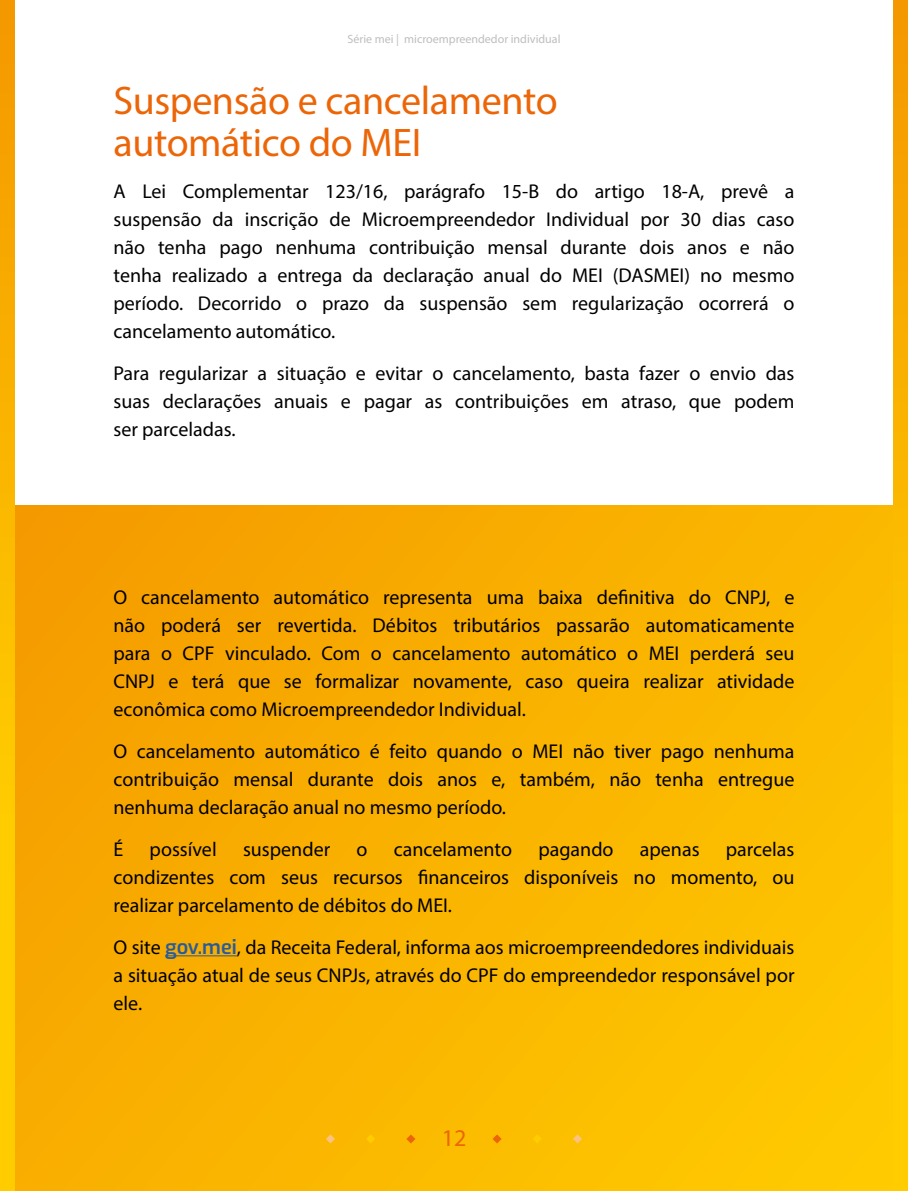
<style>
.page{position:relative;width:908px;height:1191px;background:#fff}
.page>*{position:absolute;margin:0;border:0;box-sizing:border-box;transform-origin:0 0}
.TITULO_CAPITULOS{font:40px/42px "Myriad Pro";letter-spacing:-.01em;color:#ec6608}
.t1{font:24px "Myriad Pro";color:#ec6608}
.t2{font:20px/28px "Myriad Pro";color:#000;text-align:justify}
.t3{font:12px "Myriad Pro";color:#bebebe}
.s1{font-family:"Exo";font-weight:600;color:#275b9b}
</style>
<div class="page">
<div style="left:14px;top:505px;width:893px;height:686px;background:linear-gradient(to right,#f6a300,#fdc300)"></div>
<svg style="left:0;top:0;width:14px;height:1191px;background:#fbba00"></svg>
<svg style="left:907px;top:0;width:1px;height:1191px"></svg>
<svg style="left:893px;top:0;width:14px;height:1191px;background:#fbba00"></svg>
<svg style="left:366px;top:1134px;width:9px;height:9px"></svg>
<svg style="left:532px;top:1134px;width:9px;height:9px"></svg>
<svg style="left:406px;top:1134px;width:9px;height:9px"></svg>
<svg style="left:492px;top:1134px;width:9px;height:9px"></svg>
<svg style="left:326px;top:1134px;width:9px;height:9px"></svg>
<svg style="left:572px;top:1134px;width:9px;height:9px"></svg>
<hr style="left:165px;top:955px;width:72px;height:1px;background:#275b9b">
<p class="t3" style="left:347px;top:31px;width:214px">Série mei | microempreendedor individual</p>
<p class="TITULO_CAPITULOS" style="left:113px;top:79px;width:445px">Suspensão e cancelamento automático do MEI</p>
<p class="t2" style="left:113px;top:177px;width:682px">A Lei Complementar 123/16, parágrafo 15-B do artigo 18-A, prevê a suspensão da inscrição de Microempreendedor Individual por 30 dias caso não tenha pago nenhuma contribuição mensal durante dois anos e não tenha realizado a entrega da declaração anual do MEI (DASMEI) no mesmo período. Decorrido o prazo da suspensão sem regularização ocorrerá o cancelamento automático.</p>
<p class="t2" style="left:113px;top:359px;width:682px">Para regularizar a situação e evitar o cancelamento, basta fazer o envio das suas declarações anuais e pagar as contribuições em atraso, que podem ser parceladas.</p>
<p class="t2" style="left:113px;top:583px;width:682px">O cancelamento automático representa uma baixa definitiva do CNPJ, e não poderá ser revertida. Débitos tributários passarão automaticamente para o CPF vinculado. Com o cancelamento automático o MEI perderá seu CNPJ e terá que se formalizar novamente, caso queira realizar atividade econômica como Microempreendedor Individual.</p>
<p class="t2" style="left:113px;top:737px;width:682px">O cancelamento automático é feito quando o MEI não tiver pago nenhuma contribuição mensal durante dois anos e, também, não tenha entregue nenhuma declaração anual no mesmo período.</p>
<p class="t2" style="left:113px;top:835px;width:11px">É</p>
<p class="t2" style="left:149px;top:835px;width:69px">possível</p>
<p class="t2" style="left:243px;top:835px;width:89px">suspender</p>
<p class="t2" style="left:356px;top:835px;width:12px">o</p>
<p class="t2" style="left:393px;top:835px;width:120px">cancelamento</p>
<p class="t2" style="left:538px;top:835px;width:77px">pagando</p>
<p class="t2" style="left:639px;top:835px;width:61px">apenas</p>
<p class="t2" style="left:113px;top:835px;width:682px;text-indent:612px">parcelas condizentes com seus recursos financeiros disponíveis no momento, ou realizar parcelamento de débitos do MEI.</p>
<p class="t2" style="left:113px;top:933px;width:682px">O site <span class="s1">gov.mei</span>, da Receita Federal, informa aos microempreendedores individuais a situação atual de seus CNPJs, através do CPF do empreendedor responsável por ele.</p>
<p class="t1" style="left:441px;top:1123px;width:26px">12</p>
</div>
